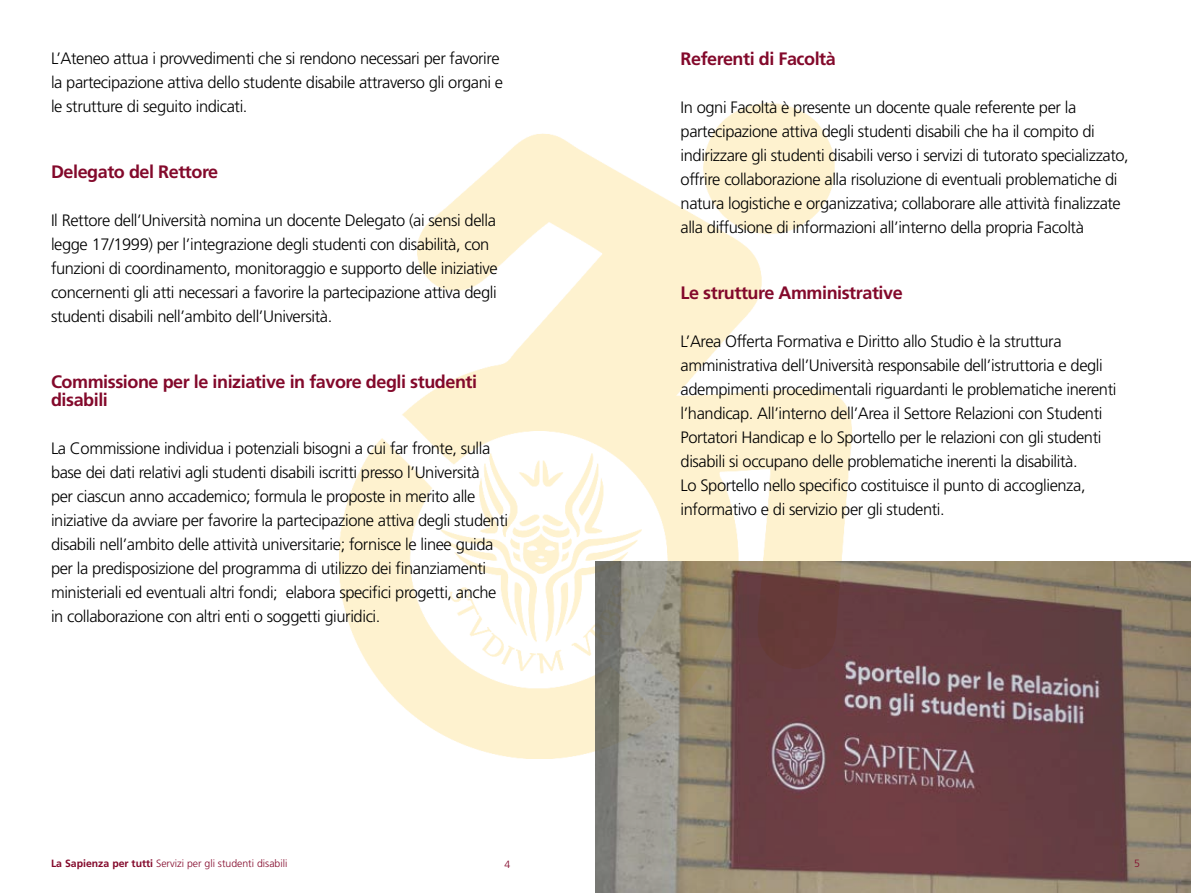
<style>
.page{position:relative;width:1191px;height:893px;background:#fff}
.page>*{position:absolute;margin:0;border:0;box-sizing:border-box;transform-origin:0 0}
.t1{font:700 18px/18px "Frutiger";letter-spacing:-.025em;color:#83092b}
.t2{font:300 16.5px/24px "Frutiger";letter-spacing:-.025em;color:#000}
.t3{font:300 10.5px "Frutiger";color:#83092b}
.s1{font-weight:700}
</style>
<div class="page">
<img style="left:340px;top:103px;width:511px;height:655px">
<img style="left:595px;top:562px;width:596px;height:331px">
<p class="t2" style="left:51px;top:46px;width:453px">L’Ateneo attua i provvedimenti che si rendono necessari per favorire la partecipazione attiva dello studente disabile attraverso gli organi e le strutture di seguito indicati.</p>
<p class="t1" style="left:51px;top:163px;width:169px">Delegato del Rettore</p>
<p class="t2" style="left:51px;top:208px;width:448px">Il Rettore dell’Università nomina un docente Delegato (ai sensi della legge 17/1999) per l’integrazione degli studenti con disabilità, con funzioni di coordinamento, monitoraggio e supporto delle iniziative concernenti gli atti necessari a favorire la partecipazione attiva degli studenti disabili nell’ambito dell’Università.</p>
<p class="t1" style="left:51px;top:373px;width:427px">Commissione per le iniziative in favore degli studenti disabili</p>
<p class="t2" style="left:51px;top:436px;width:458px">La Commissione individua i potenziali bisogni a cui far fronte, sulla base dei dati relativi agli studenti disabili iscritti presso l’Università<br>per ciascun anno accademico; formula le proposte in merito alle iniziative da avviare per favorire la partecipazione attiva degli studenti disabili nell’ambito delle attività universitarie; fornisce le linee guida per la predisposizione del programma di utilizzo dei finanziamenti ministeriali ed eventuali altri fondi; elabora specifici progetti, anche in collaborazione con altri enti o soggetti giuridici.</p>
<p class="t1" style="left:680px;top:50px;width:157px">Referenti di Facoltà</p>
<p class="t2" style="left:680px;top:95px;width:450px">In ogni Facoltà è presente un docente quale referente per la partecipazione attiva degli studenti disabili che ha il compito di indirizzare gli studenti disabili verso i servizi di tutorato specializzato, offrire collaborazione alla risoluzione di eventuali problematiche di natura logistiche e organizzativa; collaborare alle attività finalizzate alla diffusione di informazioni all’interno della propria Facoltà</p>
<p class="t1" style="left:680px;top:284px;width:224px">Le strutture Amministrative</p>
<p class="t2" style="left:680px;top:329px;width:437px">L’Area Offerta Formativa e Diritto allo Studio è la struttura amministrativa dell’Università responsabile dell’istruttoria e degli adempimenti procedimentali riguardanti le problematiche inerenti l’handicap. All’interno dell’Area il Settore Relazioni con Studenti Portatori Handicap e lo Sportello per le relazioni con gli studenti disabili si occupano delle problematiche inerenti la disabilità.<br>Lo Sportello nello specifico costituisce il punto di accoglienza, informativo e di servizio per gli studenti.</p>
<p class="t3" style="left:51px;top:858px;width:238px"><span class="s1">La Sapienza per tutti</span> Servizi per gli studenti disabili</p>
<p class="t3" style="left:504px;top:859px;width:7px">4</p>
<p class="t3" style="left:1134px;top:858px;width:7px">5</p>
</div>
